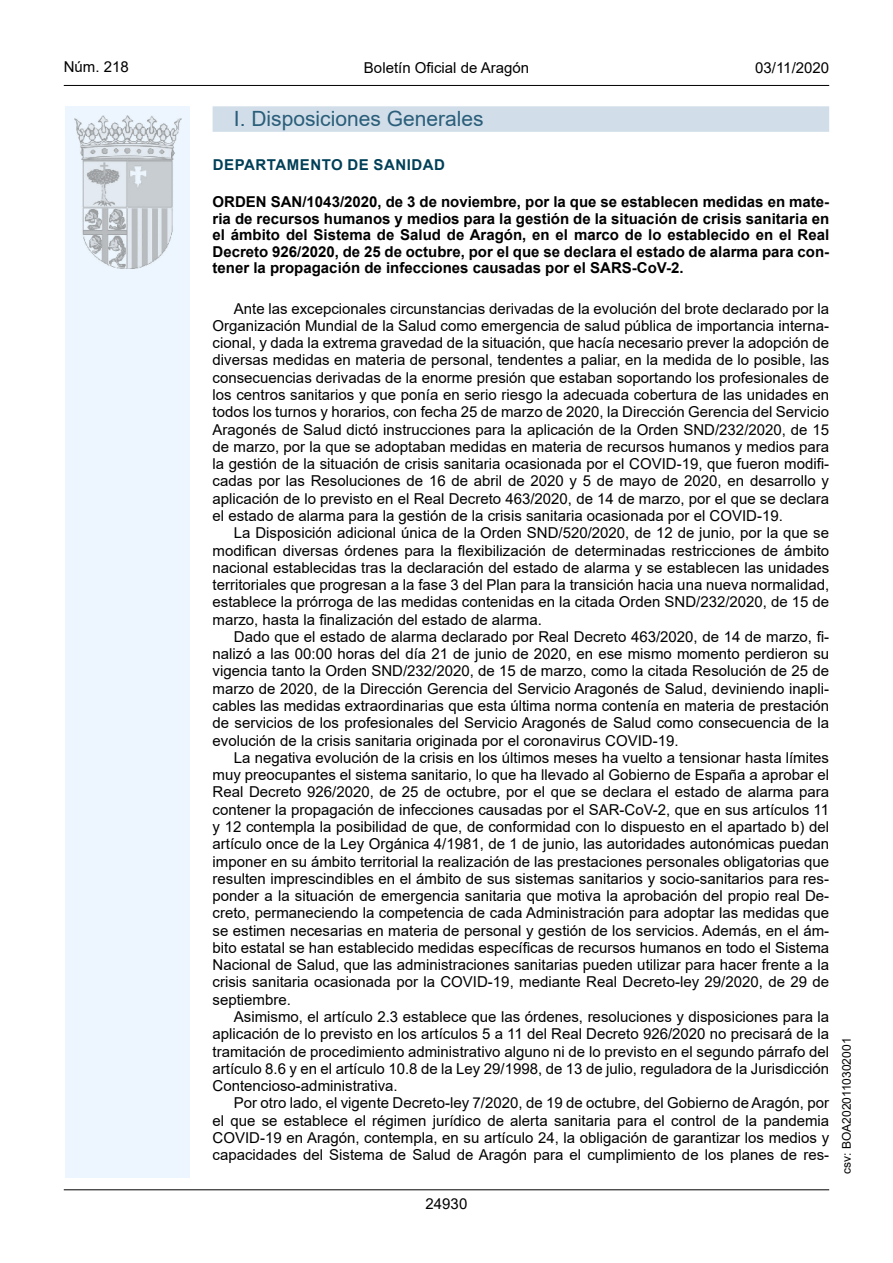
<style>
.page{position:relative;width:893px;height:1263px;background:#fff}
.page>*{position:absolute;margin:0;border:0;box-sizing:border-box;transform-origin:0 0}
.Titulo_sec{font:21px "Arial";color:#2a5e7a}
.inicio_de_parrafo{font:15px/17.2px "Arial";color:#000;text-align:justify}
.Titulo_text{font:700 15px/16.5px "Arial";color:#000;text-align:justify}
.estilo_head-c{font:15px "Arial";color:#000}
.emisor_text{font:700 15px "Arial";letter-spacing:.035em;color:#003f58}
.estilo_head-d{font:15px "Arial";color:#000}
.estilo_head-i{font:15px "Arial";color:#000}
.estilo_head-i-2{font:12px "Arial";color:#000}
</style>
<div class="page">
<hr style="left:64px;top:1189px;width:765px;height:1px;background:#000">
<hr style="left:64px;top:85px;width:765px;height:1px;background:#000">
<div style="left:65px;top:106px;width:125px;height:1072px;background:#edf6fe"></div>
<img style="left:75px;top:115px;width:106px;height:153px">
<div style="left:213px;top:106px;width:616px;height:26px;background:#d1dde8"></div>
<p class="estilo_head-i" style="left:64px;top:57px;width:67px">Núm. 218</p>
<p class="estilo_head-c" style="left:364px;top:57px;width:167px">Boletín Oficial de Aragón</p>
<p class="estilo_head-d" style="left:755px;top:57px;width:75px">03/11/2020</p>
<p class="Titulo_sec" style="left:234px;top:104px;width:251px">I. Disposiciones Generales</p>
<p class="emisor_text" style="left:213px;top:154px;width:234px">DEPARTAMENTO DE SANIDAD</p>
<p class="Titulo_text" style="left:213px;top:194px;width:618px">ORDEN SAN/1043/2020, de 3 de noviembre, por la que se establecen medidas en mate&shy;ria de recursos humanos y medios para la gestión de la situación de crisis sanitaria en el ámbito del Sistema de Salud de Aragón, en el marco de lo establecido en el Real Decreto 926/2020, de 25 de octubre, por el que se declara el estado de alarma para con&shy;tener la propagación de infecciones causadas por el SARS-CoV-2.</p>
<p class="inicio_de_parrafo" style="left:213px;top:300px;width:618px;text-indent:21px">Ante las excepcionales circunstancias derivadas de la evolución del brote declarado por la Organización Mundial de la Salud como emergencia de salud pública de importancia interna&shy;cional, y dada la extrema gravedad de la situación, que hacía necesario prever la adopción de diversas medidas en materia de personal, tendentes a paliar, en la medida de lo posible, las consecuencias derivadas de la enorme presión que estaban soportando los profesionales de los centros sanitarios y que ponía en serio riesgo la adecuada cobertura de las unidades en todos los turnos y horarios, con fecha 25 de marzo de 2020, la Dirección Gerencia del Servicio Aragonés de Salud dictó instrucciones para la aplicación de la Orden SND/232/2020, de 15 de marzo, por la que se adoptaban medidas en materia de recursos humanos y medios para la gestión de la situación de crisis sanitaria ocasionada por el COVID-19, que fueron modifi&shy;cadas por las Resoluciones de 16 de abril de 2020 y 5 de mayo de 2020, en desarrollo y aplicación de lo previsto en el Real Decreto 463/2020, de 14 de marzo, por el que se declara el estado de alarma para la gestión de la crisis sanitaria ocasionada por el COVID-19.</p>
<p class="inicio_de_parrafo" style="left:213px;top:524px;width:618px;text-indent:21px">La Disposición adicional única de la Orden SND/520/2020, de 12 de junio, por la que se modifican diversas órdenes para la flexibilización de determinadas restricciones de ámbito nacional establecidas tras la declaración del estado de alarma y se establecen las unidades territoriales que progresan a la fase 3 del Plan para la transición hacia una nueva normalidad, establece la prórroga de las medidas contenidas en la citada Orden SND/232/2020, de 15 de marzo, hasta la finalización del estado de alarma.</p>
<p class="inicio_de_parrafo" style="left:213px;top:628px;width:618px;text-indent:21px">Dado que el estado de alarma declarado por Real Decreto 463/2020, de 14 de marzo, fi&shy;nalizó a las 00:00 horas del día 21 de junio de 2020, en ese mismo momento perdieron su vigencia tanto la Orden SND/232/2020, de 15 de marzo, como la citada Resolución de 25 de marzo de 2020, de la Dirección Gerencia del Servicio Aragonés de Salud, deviniendo inapli&shy;cables las medidas extraordinarias que esta última norma contenía en materia de prestación de servicios de los profesionales del Servicio Aragonés de Salud como consecuencia de la evolución de la crisis sanitaria originada por el coronavirus COVID-19.</p>
<p class="inicio_de_parrafo" style="left:213px;top:749px;width:618px;text-indent:21px">La negativa evolución de la crisis en los últimos meses ha vuelto a tensionar hasta límites muy preocupantes el sistema sanitario, lo que ha llevado al Gobierno de España a aprobar el Real Decreto 926/2020, de 25 de octubre, por el que se declara el estado de alarma para contener la propagación de infecciones causadas por el SAR-CoV-2, que en sus artículos 11 y 12 contempla la posibilidad de que, de conformidad con lo dispuesto en el apartado b) del artículo once de la Ley Orgánica 4/1981, de 1 de junio, las autoridades autonómicas puedan imponer en su ámbito territorial la realización de las prestaciones personales obligatorias que resulten imprescindibles en el ámbito de sus sistemas sanitarios y socio-sanitarios para res&shy;ponder a la situación de emergencia sanitaria que motiva la aprobación del propio real De&shy;creto, permaneciendo la competencia de cada Administración para adoptar las medidas que se estimen necesarias en materia de personal y gestión de los servicios. Además, en el ám&shy;bito estatal se han establecido medidas específicas de recursos humanos en todo el Sistema Nacional de Salud, que las administraciones sanitarias pueden utilizar para hacer frente a la crisis sanitaria ocasionada por la COVID-19, mediante Real Decreto-ley 29/2020, de 29 de septiembre.</p>
<p class="inicio_de_parrafo" style="left:213px;top:1008px;width:618px;text-indent:21px">Asimismo, el artículo 2.3 establece que las órdenes, resoluciones y disposiciones para la aplicación de lo previsto en los artículos 5 a 11 del Real Decreto 926/2020 no precisará de la tramitación de procedimiento administrativo alguno ni de lo previsto en el segundo párrafo del artículo 8.6 y en el artículo 10.8 de la Ley 29/1998, de 13 de julio, reguladora de la Jurisdicción Contencioso-administrativa.</p>
<p class="inicio_de_parrafo" style="left:213px;top:1094px;width:618px;text-indent:21px">Por otro lado, el vigente Decreto-ley 7/2020, de 19 de octubre, del Gobierno de Aragón, por el que se establece el régimen jurídico de alerta sanitaria para el control de la pandemia COVID-19 en Aragón, contempla, en su artículo 24, la obligación de garantizar los medios y capacidades del Sistema de Salud de Aragón para el cumplimiento de los planes de res-</p>
<p class="inicio_de_parrafo" style="left:426px;top:1195px;width:43px">24930</p>
<p class="estilo_head-i-2" style="left:838px;top:1174px;width:137px;rotate:-90deg">csv: BOA2020110302001</p>
</div>
